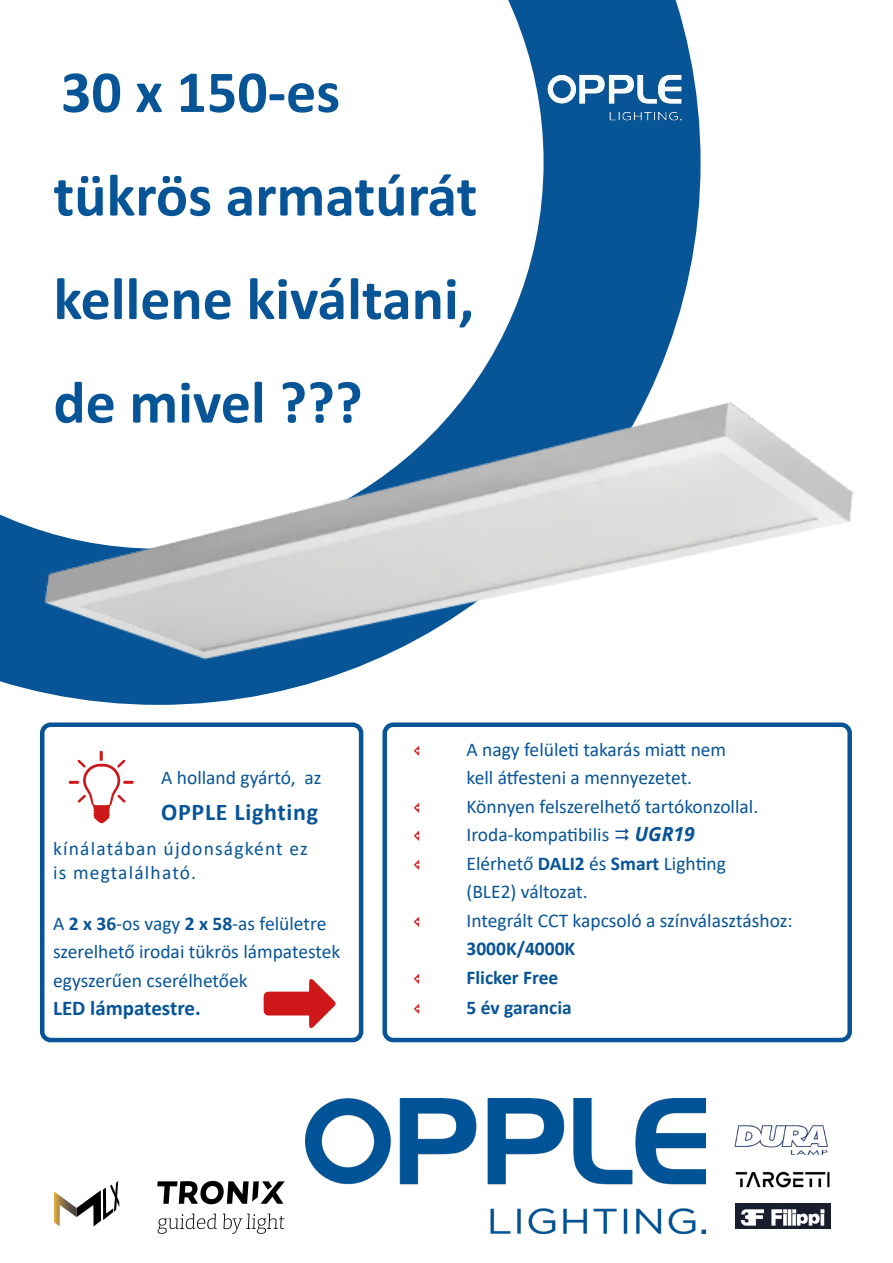
<style>
.page{position:relative;width:893px;height:1263px;background:#fff}
.page>*{position:absolute;margin:0;border:0;box-sizing:border-box;transform-origin:0 0}
.t1{font:700 60px/103.5px "Calibri";color:#075497}
.t2{font:700 24px "Calibri";letter-spacing:.03em;color:#075497}
.t3{font:700 21px "Calibri";color:#075497}
.t4{font:19.5px/28.5px "Calibri";color:#075497}
.t5{font:19.5px/24px "Calibri";letter-spacing:.06em;color:#075497}
.t6{font:700 19.5px/29.2px "Calibri";color:#075497}
.t7{font:italic 700 19.5px "Open Sans";color:#075497}
.s1{font-weight:700}
</style>
<div class="page">
<img style="left:305px;top:1098px;width:401px;height:136px">
<img style="left:734px;top:1125px;width:94px;height:30px">
<img style="left:735px;top:1204px;width:96px;height:24px">
<img style="left:735px;top:1171px;width:95px;height:17px">
<svg style="left:54px;top:1181px;width:65px;height:45px"></svg>
<svg style="left:158px;top:1213px;width:59px;height:21px"></svg>
<svg style="left:223px;top:1213px;width:62px;height:21px"></svg>
<svg style="left:157px;top:1181px;width:128px;height:23px"></svg>
<div style="left:0;top:0;width:701px;height:686px;background:#075497"></div>
<svg style="left:0;top:0;width:544px;height:549px"></svg>
<img style="left:536px;top:64px;width:157px;height:62px">
<div style="left:40px;top:722px;width:323px;height:320px;border:4px solid #075497;border-radius:9px"></div>
<svg style="left:264px;top:979px;width:72px;height:49px"></svg>
<svg style="left:69px;top:751px;width:65px;height:72px"></svg>
<img style="left:14px;top:215px;width:840px;height:490px">
<div style="left:382px;top:722px;width:470px;height:320px;border:4px solid #075497;border-radius:9px"></div>
<h1 class="t1" style="left:53px;top:39px;width:425px">30 x 150-es tükrös armatúrát kellene kiváltani, de mivel ???</h1>
<p class="t4" style="left:161px;top:763px;width:162px">A holland gyártó, az</p>
<p class="t2" style="left:161px;top:795px;width:158px">OPPLE Lighting</p>
<p class="t5" style="left:53px;top:836px;width:256px">kínálatában újdonságként ez is megtalálható.</p>
<p class="t4" style="left:53px;top:908px;width:289px">A <span class="s1">2 x 36</span>-os vagy <span class="s1">2 x 58</span>-as felületre szerelhető irodai tükrös lámpatestek egyszerűen cserélhetőek</p>
<p class="t3" style="left:53px;top:993px;width:149px">LED lámpatestre.</p>
<p class="t4" style="left:466px;top:735px;width:293px">A nagy felületi takarás miatt nem<br>kell átfesteni a mennyezetet.<br>Könnyen felszerelhető tartókonzollal.<br>Iroda-kompatibilis</p>
<p class="t7" style="left:635px;top:820px;width:62px">UGR19</p>
<p class="t4" style="left:466px;top:849px;width:328px">Elérhető <span class="s1">DALI2</span> és <span class="s1">Smart</span> Lighting<br>(BLE2) változat.<br>Integrált CCT kapcsoló a színválasztáshoz:</p>
<p class="t6" style="left:466px;top:934px;width:110px">3000K/4000K<br>Flicker Free<br>5 év garancia</p>
</div>
